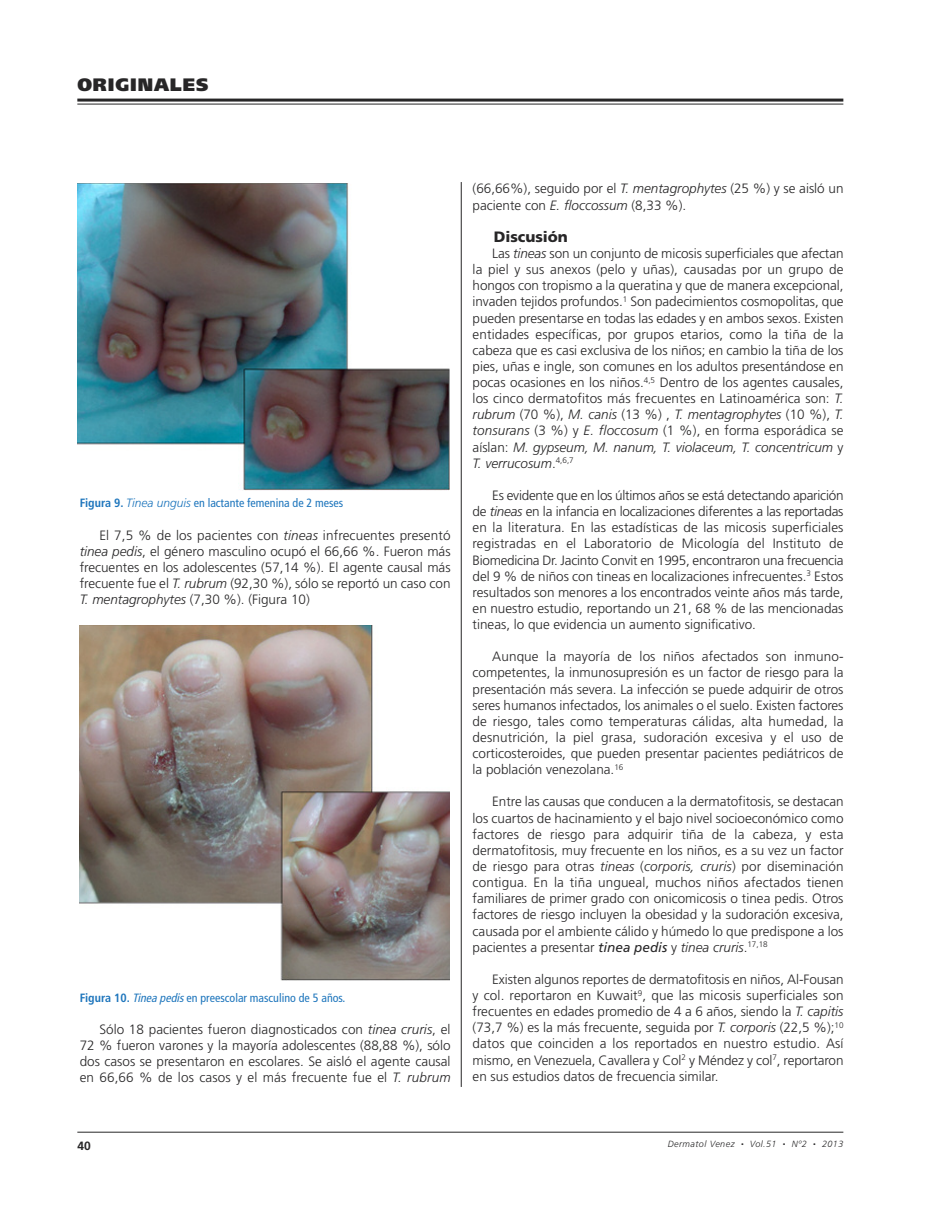
<style>
.page{position:relative;width:942px;height:1218px;background:#fff}
.page>*{position:absolute;margin:0;border:0;box-sizing:border-box;transform-origin:0 0}
.t1{font:900 18px "Frutiger";letter-spacing:.05em;color:#272627}
.t2{font:900 15px "Frutiger";color:#272627}
.t3{font:300 13.5px/16px "Frutiger";color:#272627;text-align:justify}
.t4{font:condensed 12px "Frutiger";color:#1d75bc}
.t5{font:700 12px "Frutiger";color:#272627}
.t6{font:italic 300 9px "Frutiger";letter-spacing:.05em;color:#272627}
.s1{font-weight:700}
.s2{font-weight:300;font-style:italic;font-stretch:normal}
.s3{font-style:italic}
.s4{font-weight:400;font-style:italic}
.s5{font-size:5.25px}
</style>
<div class="page">
<hr style="left:77px;top:1131px;width:766px;height:1px;background:#272627">
<hr style="left:77px;top:99px;width:766px;height:3px;background:#272627">
<hr style="left:77px;top:104px;width:766px;height:1px;background:#272627">
<img style="left:77px;top:183px;width:372px;height:308px">
<img style="left:80px;top:626px;width:369px;height:354px">
<hr style="left:461px;top:182px;width:1px;height:905px;background:#272627">
<h1 class="t1" style="left:77px;top:77px;width:132px">ORIGINALES</h1>
<p class="t4" style="left:80px;top:498px;width:265px"><span class="s1">Figura 9.</span> <span class="s2">Tinea unguis</span> en lactante femenina de 2 meses</p>
<p class="t3" style="left:80px;top:528px;width:372px;text-indent:20px">El 7,5 % de los pacientes con <span class="s3">tineas</span> infrecuentes presentó <span class="s3">tinea pedis</span>, el género masculino ocupó el 66,66 %. Fueron más frecuentes en los adolescentes (57,14 %). El agente causal más frecuente fue el <span class="s3">T. rubrum</span> (92,30 %), sólo se reportó un caso con <span class="s3">T. mentagrophytes</span> (7,30 %). (Figura 10)</p>
<p class="t4" style="left:80px;top:992px;width:267px"><span class="s1">Figura 10.</span> <span class="s3">Tineapedis</span>en preescolar masculino de 5 años.</p>
<p class="t3" style="left:80px;top:1022px;width:372px;text-indent:20px">Sólo 18 pacientes fueron diagnosticados con <span class="s3">tinea cruris</span>, el 72 % fueron varones y la mayoría adolescentes (88,88 %), sólo dos casos se presentaron en escolares. Se aisló el agente causal en 66,66 % de los casos y el más frecuente fue el <span class="s3">T. rubrum</span></p>
<p class="t3" style="left:472px;top:182px;width:372px">(66,66%), seguido por el <span class="s3">T. mentagrophytes</span> (25 %) y se aisló un paciente con <span class="s3">E. floccossum</span> (8,33 %).</p>
<p class="t2" style="left:493px;top:231px;width:76px">Discusión</p>
<p class="t3" style="left:472px;top:246px;width:372px;text-indent:20px">Las <span class="s3">tineas</span> son un conjunto de micosis superficiales que afectan la piel y sus anexos (pelo y uñas), causadas por un grupo de hongos con tropismo a la queratina y que de manera excepcional, invaden tejidos profundos.<sup>1</sup> Son padecimientos cosmopolitas, que pueden presentarse en todas las edades y en ambos sexos. Existen entidades específicas, por grupos etarios, como la tiña de la cabeza que es casi exclusiva de los niños; en cambio la tiña de los pies, uñas e ingle, son comunes en los adultos presentándose en pocas ocasiones en los niños.<sup>4,5</sup> Dentro de los agentes causales, los cinco dermatofitos más frecuentes en Latinoamérica son: <span class="s3">T. rubrum</span> (70 %), <span class="s3">M. canis</span> (13 %) , <span class="s3">T. mentagrophytes</span> (10 %), <span class="s3">T. tonsurans</span> (3 %) y <span class="s3">E. floccosum</span> (1 %), en forma esporádica se aíslan: <span class="s3">M. gypseum, M. nanum, T. violaceum, T. concentricum</span> y <span class="s3">T. verrucosum</span>.<sup>4,6,7</sup></p>
<p class="t3" style="left:472px;top:488px;width:372px;text-indent:20px">Es evidente que en los últimos años se está detectando aparición de <span class="s3">tineas</span> en la infancia en localizaciones diferentes a las reportadas en la literatura. En las estadísticas de las micosis superficiales registradas en el Laboratorio de Micología del Instituto de Biomedicina Dr. Jacinto Convit en 1995, encontraron una frecuencia del 9 % de niños con tineas en localizaciones infrecuentes.<sup>3</sup> Estos resultados son menores a los encontrados veinte años más tarde, en nuestro estudio, reportando un 21, 68 % de las mencionadas tineas, lo que evidencia un aumento significativo.</p>
<p class="t3" style="left:472px;top:649px;width:372px;text-indent:20px">Aunque la mayoría de los niños afectados son inmuno&shy;competentes, la inmunosupresión es un factor de riesgo para la presentación más severa. La infección se puede adquirir de otros seres humanos infectados, los animales o el suelo. Existen factores de riesgo, tales como temperaturas cálidas, alta humedad, la desnutrición, la piel grasa, sudoración excesiva y el uso de corticosteroides, que pueden presentar pacientes pediátricos de la población venezolana.<sup>16</sup></p>
<p class="t3" style="left:472px;top:795px;width:372px;text-indent:20px">Entre las causas que conducen a la dermatofitosis, se destacan los cuartos de hacinamiento y el bajo nivel socioeconómico como factores de riesgo para adquirir tiña de la cabeza, y esta dermatofitosis, muy frecuente en los niños, es a su vez un factor de riesgo para otras <span class="s3">tineas</span> (<span class="s3">corporis, cruris</span>) por diseminación contigua. En la tiña ungueal, muchos niños afectados tienen familiares de primer grado con onicomicosis o tinea pedis. Otros factores de riesgo incluyen la obesidad y la sudoración excesiva, causada por el ambiente cálido y húmedo lo que predispone a los pacientes a presentar <span class="s4">tinea pedis</span> y <span class="s3">tinea cruris</span>.<sup>17,18</sup></p>
<p class="t3" style="left:472px;top:972px;width:372px;text-indent:20px">Existen algunos reportes de dermatofitosis en niños, Al-Fousan y col. reportaron en Kuwait<sup>9</sup>, que las micosis superficiales son frecuentes en edades promedio de 4 a 6 años, siendo la <span class="s3">T. capitis </span>(73,7 %) es la más frecuente, seguida por <span class="s3">T. corporis</span> (22,5 %);<sup>10 </sup>datos que coinciden a los reportados en nuestro estudio. Así mismo, en Venezuela, Cavallera y Col<sup>2</sup> y Méndez y col<sup>7</sup>, reportaron en sus estudios datos de frecuencia similar.</p>
<p class="t5" style="left:77px;top:1140px;width:15px">40</p>
<p class="t6" style="left:667px;top:1140px;width:177px">Dermatol Venez <span class="s5">•</span> Vol.51 <span class="s5">•</span> Nº2 <span class="s5">•</span> 2013</p>
</div>
